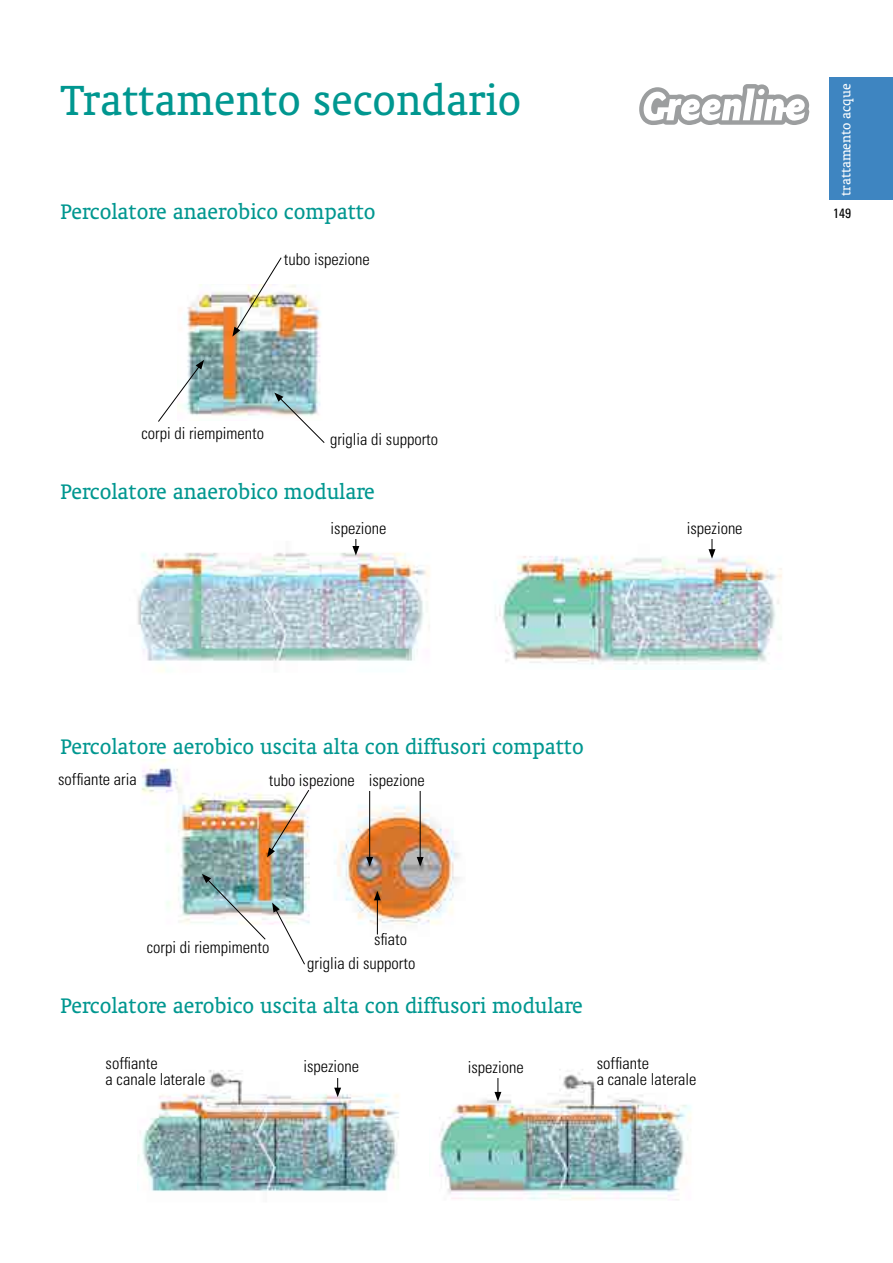
<style>
.page{position:relative;width:893px;height:1263px;background:#fff}
.page>*{position:absolute;margin:0;border:0;box-sizing:border-box;transform-origin:0 0}
.t1{font:48px "Oranda BT";color:#009790}
.t2{font:24px "Oranda BT";color:#009790}
.t3{font:300 condensed 16.5px/16.5px "Univers";color:#000}
.t4{font:15px "Oranda BT";color:#fff}
.t5{font:condensed 13.5px "Univers";color:#000}
</style>
<div class="page">
<div style="left:829px;top:78px;width:64px;height:122px;background:#3e85c1"></div>
<svg style="left:639px;top:84px;width:170px;height:41px"></svg>
<img style="left:141px;top:759px;width:319px;height:176px">
<img style="left:138px;top:1070px;width:261px;height:122px">
<img style="left:439px;top:1069px;width:252px;height:131px">
<img style="left:184px;top:285px;width:137px;height:131px">
<img style="left:137px;top:546px;width:293px;height:126px">
<img style="left:495px;top:549px;width:287px;height:116px">
<img style="left:232px;top:257px;width:50px;height:80px">
<svg style="left:274px;top:392px;width:51px;height:51px"></svg>
<svg style="left:272px;top:902px;width:34px;height:63px"></svg>
<svg style="left:158px;top:360px;width:46px;height:62px"></svg>
<svg style="left:352px;top:539px;width:7px;height:16px"></svg>
<img style="left:267px;top:789px;width:43px;height:68px">
<img style="left:202px;top:874px;width:64px;height:66px">
<svg style="left:708px;top:539px;width:7px;height:20px"></svg>
<hr style="left:377px;top:898px;width:1px;height:36px;background:#000">
<svg style="left:374px;top:891px;width:7px;height:9px"></svg>
<hr style="left:369px;top:791px;width:1px;height:68px;background:#000">
<svg style="left:366px;top:857px;width:7px;height:9px"></svg>
<svg style="left:334px;top:1078px;width:7px;height:19px"></svg>
<svg style="left:494px;top:1078px;width:7px;height:23px"></svg>
<hr style="left:420px;top:791px;width:1px;height:68px;background:#000">
<svg style="left:417px;top:857px;width:7px;height:9px"></svg>
<h1 class="t1" style="left:61px;top:73px;width:462px">Trattamento secondario</h1>
<h2 class="t2" style="left:61px;top:198px;width:317px">Percolatore anaerobico compatto</h2>
<p class="t3" style="left:284px;top:251px;width:88px">tubo ispezione</p>
<p class="t3" style="left:141px;top:425px;width:124px">corpi di riempimento</p>
<p class="t3" style="left:330px;top:431px;width:110px">griglia di supporto</p>
<h2 class="t2" style="left:61px;top:478px;width:316px">Percolatore anaerobico modulare</h2>
<p class="t3" style="left:331px;top:520px;width:57px">ispezione</p>
<h2 class="t2" style="left:61px;top:733px;width:525px">Percolatore aerobico uscita alta con diffusori compatto</h2>
<p class="t3" style="left:58px;top:771px;width:80px">soffiante aria</p>
<p class="t3" style="left:269px;top:771px;width:158px">tubo ispezione ispezione</p>
<p class="t3" style="left:147px;top:939px;width:124px">corpi di riempimento</p>
<p class="t3" style="left:374px;top:931px;width:34px">sfiato</p>
<p class="t3" style="left:307px;top:955px;width:110px">griglia di supporto</p>
<h2 class="t2" style="left:61px;top:991px;width:524px">Percolatore aerobico uscita alta con diffusori modulare</h2>
<p class="t3" style="left:687px;top:520px;width:57px">ispezione</p>
<p class="t3" style="left:106px;top:1055px;width:101px">soffiante<br>a canale laterale</p>
<p class="t3" style="left:597px;top:1055px;width:101px">soffiante<br>a canale laterale</p>
<p class="t3" style="left:303px;top:1058px;width:57px">ispezione</p>
<p class="t3" style="left:468px;top:1059px;width:57px">ispezione</p>
<p class="t4" style="left:837px;top:196px;width:113px;rotate:-90deg">trattamento acque</p>
<p class="t5" style="left:833px;top:205px;width:19px">149</p>
</div>
